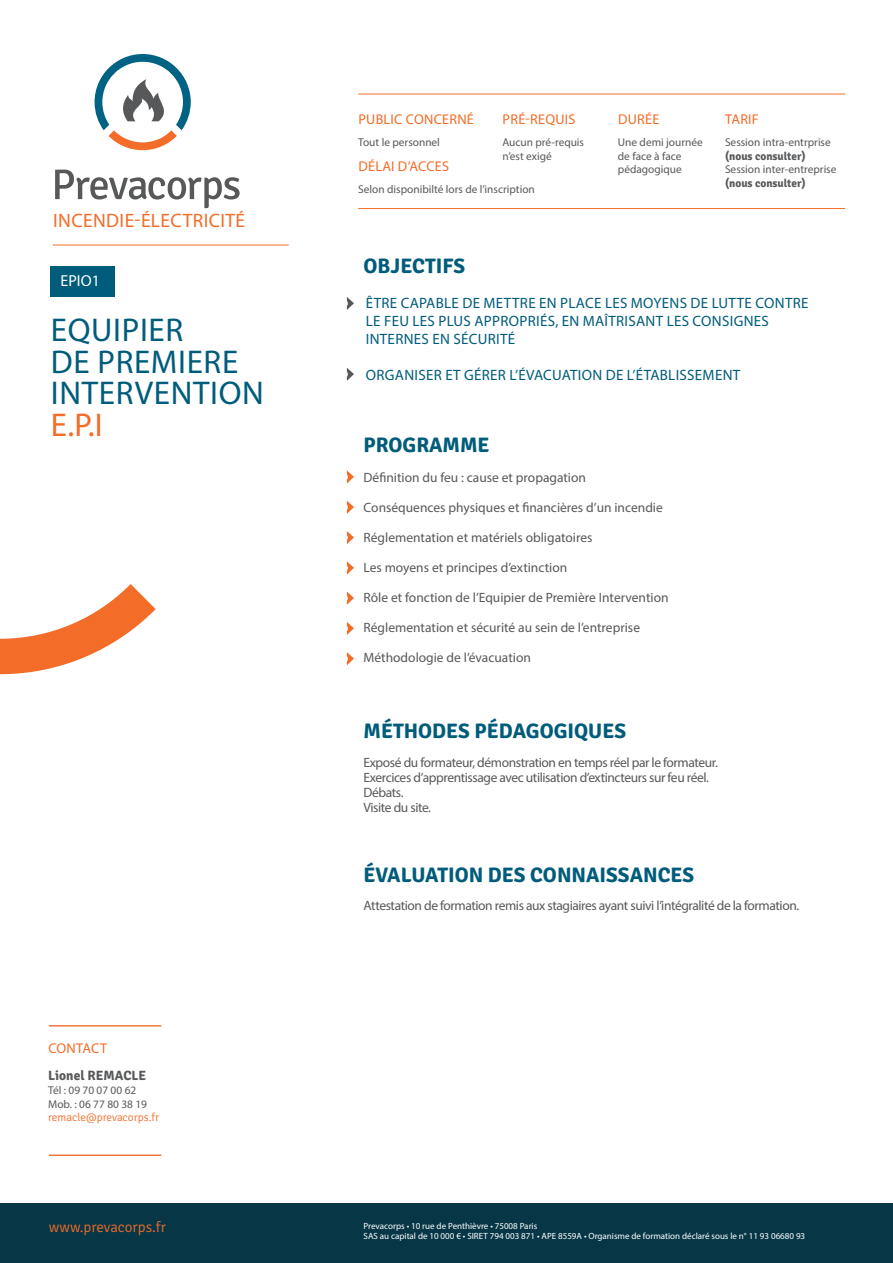
<style>
.page{position:relative;width:893px;height:1263px;background:#fff}
.page>*{position:absolute;margin:0;border:0;box-sizing:border-box;transform-origin:0 0}
.t1{font:33px/31.5px "Myriad Pro";letter-spacing:.02em;color:#005c7b}
.t2{font:33px "Myriad Pro";color:#f36c28}
.t3{font:700 21px "Signika";color:#005c7b}
.t4{font:19.5px "Myriad Pro";letter-spacing:.02em;color:#f36c28}
.t5{font:15.9px "Myriad Pro";color:#fff}
.t6{font:15px/18px "Myriad Pro";letter-spacing:.02em;color:#005c7b}
.t7{font:300 15px "Signika";color:#f36c28}
.t8{font:14.1px "Myriad Pro";letter-spacing:.02em;color:#f36c28}
.t9{font:13.5px "Myriad Pro";letter-spacing:-.005em;color:#57585a}
.t10{font:13.5px "Myriad Pro";letter-spacing:-.03em;color:#57585a}
.t11{font:700 13.5px "Signika";color:#57585a}
.t12{font:11.4px/13.6px "Myriad Pro";color:#57585a}
.t13{font:700 11.4px "Signika";color:#57585a}
.t14{font:300 11.4px "Signika";color:#f36c28}
.t15{font:9px/10.5px "Myriad Pro";color:#fff}
</style>
<div class="page">
<hr style="left:53px;top:245px;width:236px;height:1px;background:#f36c28">
<div style="left:0;top:1203px;width:893px;height:60px;background:#073747"></div>
<svg style="left:55px;top:170px;width:185px;height:38px"></svg>
<svg style="left:0;top:584px;width:156px;height:90px"></svg>
<svg style="left:95px;top:54px;width:96px;height:96px"></svg>
<hr style="left:49px;top:1025px;width:112px;height:1px;background:#f36c28">
<hr style="left:49px;top:1154px;width:112px;height:2px;background:#f36c28">
<div style="left:50px;top:266px;width:65px;height:31px;background:#005c7b"></div>
<svg style="left:347px;top:297px;width:7px;height:13px"></svg>
<svg style="left:347px;top:368px;width:7px;height:13px"></svg>
<svg style="left:347px;top:470px;width:7px;height:14px"></svg>
<svg style="left:347px;top:501px;width:7px;height:13px"></svg>
<svg style="left:347px;top:531px;width:7px;height:13px"></svg>
<svg style="left:347px;top:561px;width:7px;height:13px"></svg>
<svg style="left:347px;top:592px;width:7px;height:13px"></svg>
<svg style="left:347px;top:622px;width:7px;height:13px"></svg>
<svg style="left:347px;top:652px;width:7px;height:13px"></svg>
<hr style="left:358px;top:208px;width:487px;height:1px;background:#f36c28">
<hr style="left:358px;top:94px;width:487px;height:1px;background:#f36c28">
<h3 class="t4" style="left:53px;top:209px;width:193px">INCENDIE-ÉLECTRICITÉ</h3>
<p class="t5" style="left:61px;top:271px;width:41px">EPIO1</p>
<p class="t1" style="left:51px;top:314px;width:134px">EQUIPIER</p>
<p class="t1" style="left:51px;top:345px;width:214px">DE PREMIERE<br>INTERVENTION</p>
<p class="t2" style="left:51px;top:404px;width:53px">E.P.I</p>
<p class="t8" style="left:48px;top:1039px;width:60px">CONTACT</p>
<p class="t11" style="left:48px;top:1068px;width:100px">Lionel REMACLE</p>
<p class="t12" style="left:48px;top:1083px;width:100px">Tél : 09 70 07 00 62<br>Mob. : 06 77 80 38 19</p>
<p class="t14" style="left:48px;top:1111px;width:113px">remacle@prevacorps.fr</p>
<p class="t7" style="left:49px;top:1219px;width:119px">www.prevacorps.fr</p>
<p class="t8" style="left:358px;top:110px;width:117px">PUBLIC CONCERNÉ</p>
<p class="t12" style="left:358px;top:135px;width:83px">Tout le personnel</p>
<p class="t8" style="left:503px;top:110px;width:74px">PRÉ-REQUIS</p>
<p class="t12" style="left:502px;top:135px;width:83px">Aucun pré-requis n’est exigé</p>
<p class="t8" style="left:358px;top:157px;width:92px">DÉLAI D’ACCES</p>
<p class="t12" style="left:358px;top:182px;width:178px">Selon disponibilté lors de l’inscription</p>
<p class="t3" style="left:364px;top:253px;width:103px">OBJECTIFS</p>
<p class="t8" style="left:618px;top:110px;width:43px">DURÉE</p>
<p class="t12" style="left:618px;top:135px;width:86px">Une demi journée de face à face</p>
<p class="t12" style="left:618px;top:163px;width:65px">pédagogique</p>
<p class="t8" style="left:725px;top:110px;width:35px">TARIF</p>
<p class="t12" style="left:725px;top:135px;width:107px">Session intra-entrprise</p>
<p class="t13" style="left:725px;top:149px;width:82px">(nous consulter)</p>
<p class="t12" style="left:725px;top:163px;width:113px">Session inter-entreprise</p>
<p class="t13" style="left:725px;top:176px;width:82px">(nous consulter)</p>
<p class="t6" style="left:366px;top:294px;width:444px">ÊTRE CAPABLE DE METTRE EN PLACE LES MOYENS DE LUTTE CONTRE<br>LE FEU LES PLUS APPROPRIÉS, EN MAÎTRISANT LES CONSIGNES<br>INTERNES EN SÉCURITÉ</p>
<p class="t6" style="left:366px;top:366px;width:376px">ORGANISER ET GÉRER L’ÉVACUATION DE L’ÉTABLISSEMENT</p>
<p class="t3" style="left:364px;top:432px;width:128px">PROGRAMME</p>
<p class="t9" style="left:364px;top:469px;width:224px">Définition du feu : cause et propagation</p>
<p class="t9" style="left:364px;top:499px;width:301px">Conséquences physiques et financières d’un incendie</p>
<p class="t9" style="left:364px;top:529px;width:230px">Réglementation et matériels obligatoires</p>
<p class="t9" style="left:364px;top:559px;width:205px">Les moyens et principes d’extinction</p>
<p class="t9" style="left:364px;top:589px;width:307px">Rôle et fonction de l’Equipier de Première Intervention</p>
<p class="t9" style="left:364px;top:619px;width:278px">Réglementation et sécurité au sein de l’entreprise</p>
<p class="t9" style="left:364px;top:649px;width:169px">Méthodologie de l’évacuation</p>
<p class="t3" style="left:364px;top:718px;width:264px">MÉTHODES PÉDAGOGIQUES</p>
<p class="t10" style="left:364px;top:754px;width:356px">Exposé du formateur, démonstration en temps réel par le formateur.</p>
<p class="t10" style="left:364px;top:769px;width:347px">Exercices d’apprentissage avec utilisation d’extincteurs sur feu réel.</p>
<p class="t9" style="left:364px;top:784px;width:41px">Débats.</p>
<p class="t10" style="left:364px;top:799px;width:69px">Visite du site.</p>
<p class="t3" style="left:364px;top:862px;width:332px">ÉVALUATION DES CONNAISSANCES</p>
<p class="t10" style="left:364px;top:897px;width:437px">Attestation de formation remis aux stagiaires ayant suivi l’intégralité de la formation.</p>
<p class="t15" style="left:364px;top:1220px;width:443px">Prevacorps • 10 rue de Penthièvre • 75008 Paris<br>SAS au capital de 10 000 € • SIRET 794 003 871 • APE 8559A • Organisme de formation déclaré sous le n° 11 93 06680 93</p>
</div>
